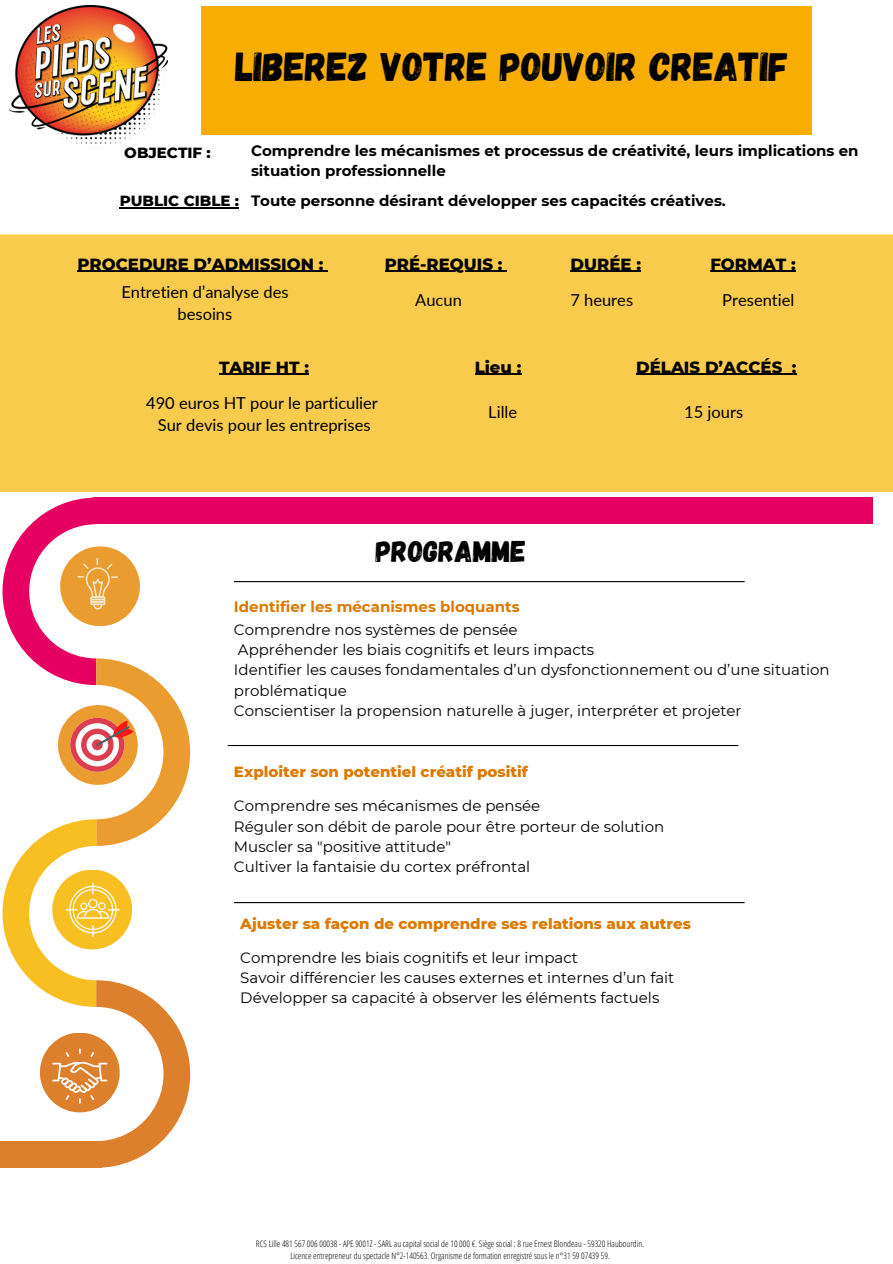
<style>
.page{position:relative;width:893px;height:1264px;background:#fff}
.page>*{position:absolute;margin:0;border:0;box-sizing:border-box;transform-origin:0 0}
.t1{font:40.35px "Gagalin";color:#000}
.t2{font:30px "Gagalin";color:#000}
.t3{font:16.5px/22.5px "Lato";color:#000;text-align:center}
.t4{font:800 16.5px "Montserrat";color:#000}
.t5{font:15px/20.2px "Montserrat";color:#000}
.t6{font:700 15px/20.2px "Montserrat";color:#000}
.t7{font:800 15px "Montserrat";color:#dd7900}
.t8{font:700 15px "Montserrat";color:#dd7900}
.t9{font:800 15px "Montserrat";color:#000}
.t10{font:300 9px "Open Sans Condensed";color:#000}
</style>
<div class="page">
<div style="left:0;top:1141px;width:101px;height:27px;background:#dd802e"></div>
<hr style="left:234px;top:581px;width:510px;height:1px;background:#000">
<div style="left:93px;top:497px;width:779px;height:27px;background:#e50061"></div>
<svg style="left:2px;top:497px;width:188px;height:670px"></svg>
<div style="left:0;top:234px;width:892px;height:258px;background:#f8cb4d"></div>
<hr style="left:228px;top:745px;width:510px;height:1px;background:#000">
<div style="left:201px;top:6px;width:610px;height:129px;background:#f8ad03"></div>
<img style="left:10px;top:6px;width:157px;height:142px">
<hr style="left:120px;top:207px;width:119px;height:1px;background:#000">
<hr style="left:570px;top:271px;width:71px;height:1px;background:#000">
<hr style="left:710px;top:271px;width:85px;height:1px;background:#000">
<hr style="left:385px;top:271px;width:117px;height:1px;background:#000">
<hr style="left:77px;top:271px;width:246px;height:1px;background:#000">
<hr style="left:636px;top:374px;width:146px;height:1px;background:#000">
<svg style="left:782px;top:374px;width:14px;height:1px"></svg>
<hr style="left:219px;top:374px;width:90px;height:1px;background:#000">
<hr style="left:474px;top:374px;width:47px;height:1px;background:#000">
<hr style="left:234px;top:902px;width:510px;height:1px;background:#000">
<p class="t1" style="left:235px;top:41px;width:554px">LIBEREZ VOTRE POUVOIR CREATIF</p>
<p class="t9" style="left:124px;top:143px;width:88px">OBJECTIF :</p>
<p class="t6" style="left:251px;top:140px;width:609px">Comprendre les mécanismes et processus de créativité, leurs implications en situation professionnelle</p>
<p class="t9" style="left:120px;top:191px;width:121px">PUBLIC CIBLE :</p>
<p class="t6" style="left:251px;top:190px;width:476px">Toute personne désirant développer ses capacités créatives.</p>
<p class="t4" style="left:77px;top:254px;width:247px">PROCEDURE D’ADMISSION :</p>
<p class="t4" style="left:385px;top:254px;width:119px">PRÉ-REQUIS :</p>
<p class="t3" style="left:121px;top:280px;width:169px">Entretien d’analyse des besoins</p>
<p class="t3" style="left:415px;top:288px;width:48px">Aucun</p>
<p class="t4" style="left:570px;top:254px;width:72px">DURÉE :</p>
<p class="t3" style="left:570px;top:288px;width:64px">7 heures</p>
<p class="t4" style="left:710px;top:254px;width:87px">FORMAT :</p>
<p class="t3" style="left:722px;top:288px;width:74px">Presentiel</p>
<p class="t4" style="left:219px;top:357px;width:91px">TARIF HT :</p>
<p class="t4" style="left:636px;top:357px;width:162px">DÉLAIS D’ACCÉS :</p>
<p class="t4" style="left:474px;top:357px;width:48px">Lieu :</p>
<p class="t3" style="left:488px;top:400px;width:30px">Lille</p>
<p class="t3" style="left:146px;top:391px;width:233px">490 euros HT pour le particulier</p>
<p class="t3" style="left:158px;top:414px;width:214px">Sur devis pour les entreprises</p>
<p class="t3" style="left:684px;top:400px;width:60px">15 jours</p>
<p class="t2" style="left:375px;top:531px;width:152px">PROGRAMME</p>
<p class="t8" style="left:234px;top:597px;width:287px">Identifier les mécanismes bloquants</p>
<p class="t5" style="left:234px;top:619px;width:285px">Comprendre nos systèmes de pensée</p>
<p class="t5" style="left:238px;top:639px;width:358px">Appréhender les biais cognitifs et leurs impacts</p>
<p class="t5" style="left:234px;top:660px;width:597px">Identifier les causes fondamentales d’un dysfonctionnement ou d’une situation problématique</p>
<p class="t5" style="left:234px;top:700px;width:509px">Conscientiser la propension naturelle à juger, interpréter et projeter</p>
<p class="t7" style="left:234px;top:762px;width:295px">Exploiter son potentiel créatif positif</p>
<p class="t5" style="left:234px;top:795px;width:307px">Comprendre ses mécanismes de pensée</p>
<p class="t5" style="left:234px;top:816px;width:431px">Réguler son débit de parole pour être porteur de solution</p>
<p class="t5" style="left:234px;top:836px;width:218px">Muscler sa "positive attitude"</p>
<p class="t5" style="left:234px;top:856px;width:298px">Cultiver la fantaisie du cortex préfrontal</p>
<p class="t7" style="left:240px;top:914px;width:452px">Ajuster sa façon de comprendre ses relations aux autres</p>
<p class="t5" style="left:240px;top:947px;width:339px">Comprendre les biais cognitifs et leur impact</p>
<p class="t5" style="left:240px;top:967px;width:435px">Savoir différencier les causes externes et internes d’un fait</p>
<p class="t5" style="left:240px;top:987px;width:420px">Développer sa capacité à observer les éléments factuels</p>
<p class="t10" style="left:256px;top:1236px;width:389px">RCS Lille 481 567 006 00038 - APE 9001Z - SARL au capital social de 10 000 €. Siège social : 8 rue Ernest Blondeau - 59320 Haubourdin.</p>
<p class="t10" style="left:290px;top:1248px;width:321px">Licence entrepreneur du spectacle N°2-140563. Organisme de formation enregistré sous le n°31 59 07439 59.</p>
</div>
